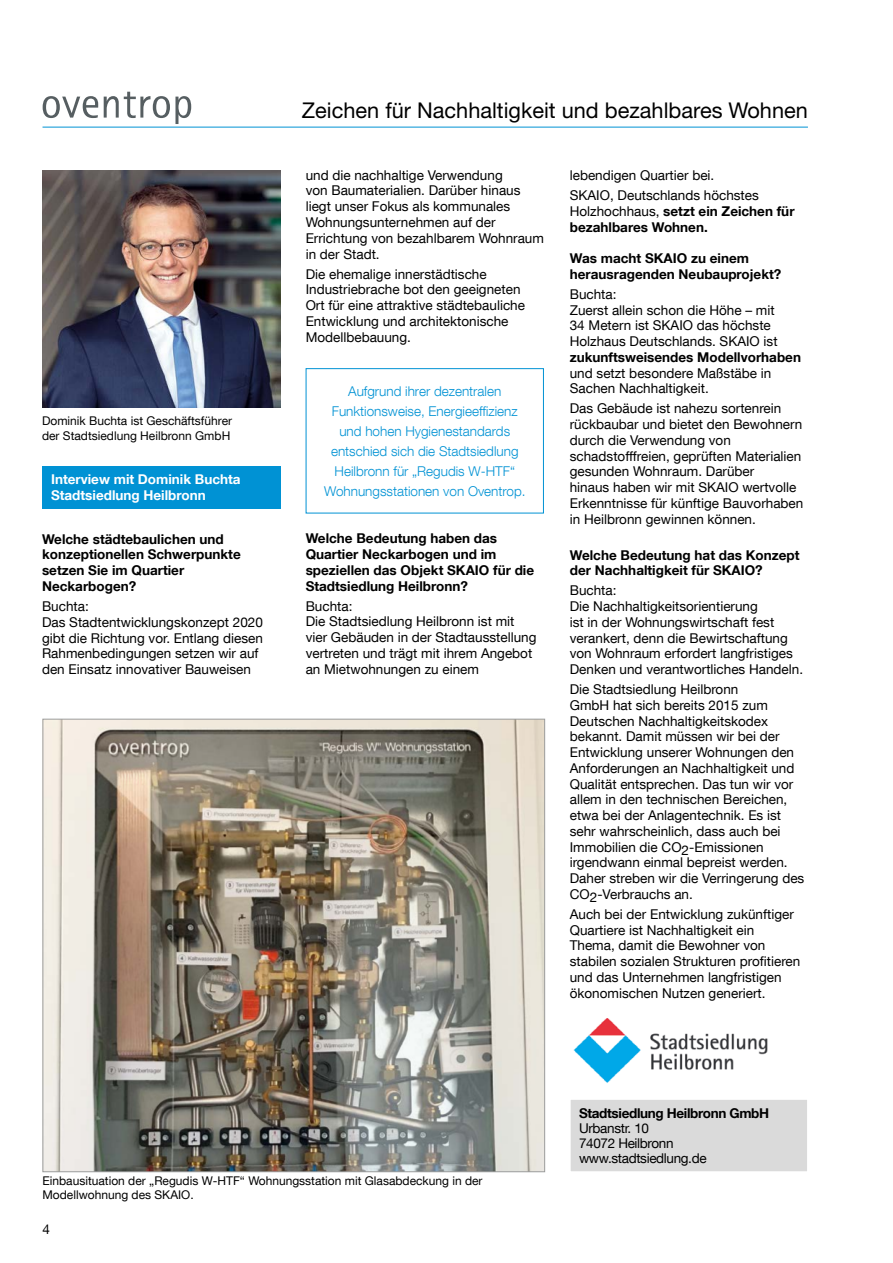
<style>
.page{position:relative;width:893px;height:1263px;background:#fff}
.page>*{position:absolute;margin:0;border:0;box-sizing:border-box;transform-origin:0 0}
.t1{font:21.75px "Helvetica Neue";color:#000}
.t2{font:13.5px/15.8px "Helvetica Neue LT Com";color:#000}
.t3{font:700 13.5px/15.8px "Helvetica Neue LT Com";color:#000}
.t4{font:300 13.5px/20px "Helvetica Neue LT Com";color:#0092d4;text-align:center}
.t5{font:700 13.5px/15.8px "Helvetica Neue LT Com";color:#fff}
.t6{font:13.5px/15px "Helvetica Neue LT Com";letter-spacing:-.025em;color:#000}
.t7{font:700 13.5px "Helvetica Neue LT Com";letter-spacing:-.025em;color:#000}
.t8{font:12px/14.2px "Helvetica Neue LT Com";color:#000}
.s1{font-weight:400}
</style>
<div class="page">
<hr style="left:43px;top:127px;width:765px;height:1px;background:#0092d4">
<svg style="left:43px;top:92px;width:148px;height:32px"></svg>
<img style="left:42px;top:170px;width:239px;height:238px">
<div style="left:570px;top:1099px;width:237px;height:73px;background:#dadada"></div>
<div style="left:570px;top:1099px;width:238px;height:73px;border:1px solid #fff"></div>
<div style="left:43px;top:466px;width:238px;height:42px;background:#0092d4"></div>
<img style="left:45px;top:721px;width:498px;height:449px">
<img style="left:573px;top:1018px;width:195px;height:65px">
<div style="left:306px;top:368px;width:238px;height:145px;border:1px solid #0092d4"></div>
<p class="t8" style="left:42px;top:414px;width:192px">Dominik Buchta ist Geschäftsführer der Stadtsiedlung Heilbronn GmbH</p>
<p class="t5" style="left:51px;top:471px;width:191px">Interview mit Dominik Buchta<br>Stadtsiedlung Heilbronn</p>
<p class="t3" style="left:42px;top:531px;width:200px">Welche städtebaulichen und konzeptionellen Schwerpunkte setzen Sie im Quartier<br>Neckarbogen?</p>
<p class="t2" style="left:42px;top:598px;width:222px">Buchta:<br>Das Stadtentwicklungskonzept 2020 gibt die Richtung vor. Entlang diesen<br>Rahmenbedingungen setzen wir auf den Einsatz innovativer Bauweisen</p>
<h1 class="t1" style="left:302px;top:97px;width:507px">Zeichen für Nachhaltigkeit und bezahlbares Wohnen</h1>
<p class="t2" style="left:306px;top:167px;width:240px">und die nachhaltige Verwendung<br>von Baumaterialien. Darüber hinaus liegt unser Fokus als kommunales<br>Wohnungsunternehmen auf der<br>Errichtung von bezahlbarem Wohnraum in der Stadt.</p>
<p class="t2" style="left:306px;top:265px;width:221px">Die ehemalige innerstädtische<br>Industriebrache bot den geeigneten<br>Ort für eine attraktive städtebauliche<br>Entwicklung und architektonische<br>Modellbebauung.</p>
<p class="t4" style="left:324px;top:381px;width:203px">Aufgrund ihrer dezentralen<br>Funktionsweise, Energieeffizienz und hohen Hygienestandards entschied sich die Stadtsiedlung<br>Heilbronn für „Regudis W-HTF“<br>Wohnungsstationen von Oventrop.</p>
<p class="t3" style="left:306px;top:530px;width:230px">Welche Bedeutung haben das<br>Quartier Neckarbogen und im speziellen das Objekt SKAIO für die<br>Stadtsiedlung Heilbronn?</p>
<p class="t2" style="left:306px;top:598px;width:232px">Buchta:<br>Die Stadtsiedlung Heilbronn ist mit vier Gebäuden in der Stadtausstellung vertreten und trägt mit ihrem Angebot an Mietwohnungen zu einem</p>
<p class="t2" style="left:570px;top:165px;width:191px;line-height:20px">lebendigen Quartier bei.<br>SKAIO, Deutschlands höchstes</p>
<p class="t3" style="left:570px;top:203px;width:226px"><span class="s1">Holzhochhaus,</span> setzt ein Zeichen für bezahlbares Wohnen.</p>
<p class="t3" style="left:570px;top:250px;width:213px">Was macht SKAIO zu einem herausragenden Neubauprojekt?</p>
<p class="t2" style="left:570px;top:286px;width:209px">Buchta:<br>Zuerst allein schon die Höhe – mit<br>34 Metern ist SKAIO das höchste<br>Holzhaus Deutschlands. SKAIO ist</p>
<p class="t3" style="left:570px;top:349px;width:233px">zukunftsweisendes Modellvorhaben</p>
<p class="t2" style="left:570px;top:365px;width:203px">und setzt besondere Maßstäbe in<br>Sachen Nachhaltigkeit.</p>
<p class="t2" style="left:570px;top:400px;width:235px">Das Gebäude ist nahezu sortenrein rückbaubar und bietet den Bewohnern durch die Verwendung von schadstofffreien, geprüften Materialien gesunden Wohnraum. Darüber<br>hinaus haben wir mit SKAIO wertvolle Erkenntnisse für künftige Bauvorhaben in Heilbronn gewinnen können.</p>
<p class="t3" style="left:570px;top:546px;width:231px">Welche Bedeutung hat das Konzept der Nachhaltigkeit für SKAIO?</p>
<p class="t2" style="left:570px;top:582px;width:235px">Buchta:<br>Die Nachhaltigkeitsorientierung<br>ist in der Wohnungswirtschaft fest verankert, denn die Bewirtschaftung von Wohnraum erfordert langfristiges<br>Denken und verantwortliches Handeln.</p>
<p class="t2" style="left:570px;top:681px;width:236px">Die Stadtsiedlung Heilbronn<br>GmbH hat sich bereits 2015 zum Deutschen Nachhaltigkeitskodex bekannt. Damit müssen wir bei der Entwicklung unserer Wohnungen den Anforderungen an Nachhaltigkeit und Qualität entsprechen. Das tun wir vor allem in den technischen Bereichen, etwa bei der Anlagentechnik. Es ist sehr wahrscheinlich, dass auch bei Immobilien die CO2-Emissionen irgendwann einmal bepreist werden.<br>Daher streben wir die Verringerung des CO2-Verbrauchs an.</p>
<p class="t2" style="left:570px;top:906px;width:232px">Auch bei der Entwicklung zukünftiger Quartiere ist Nachhaltigkeit ein Thema, damit die Bewohner von stabilen sozialen Strukturen profitieren und das Unternehmen langfristigen ökonomischen Nutzen generiert.</p>
<p class="t7" style="left:579px;top:1104px;width:192px">Stadtsiedlung Heilbronn GmbH</p>
<p class="t6" style="left:579px;top:1120px;width:129px">Urbanstr. 10<br>74072 Heilbronn www.stadtsiedlung.de</p>
<p class="t8" style="left:43px;top:1173px;width:442px">Einbausituation der „Regudis W-HTF“ Wohnungsstation mit Glasabdeckung in der<br>Modellwohnung des SKAIO.</p>
<p class="t2" style="left:43px;top:1221px;width:9px">4</p>
</div>
